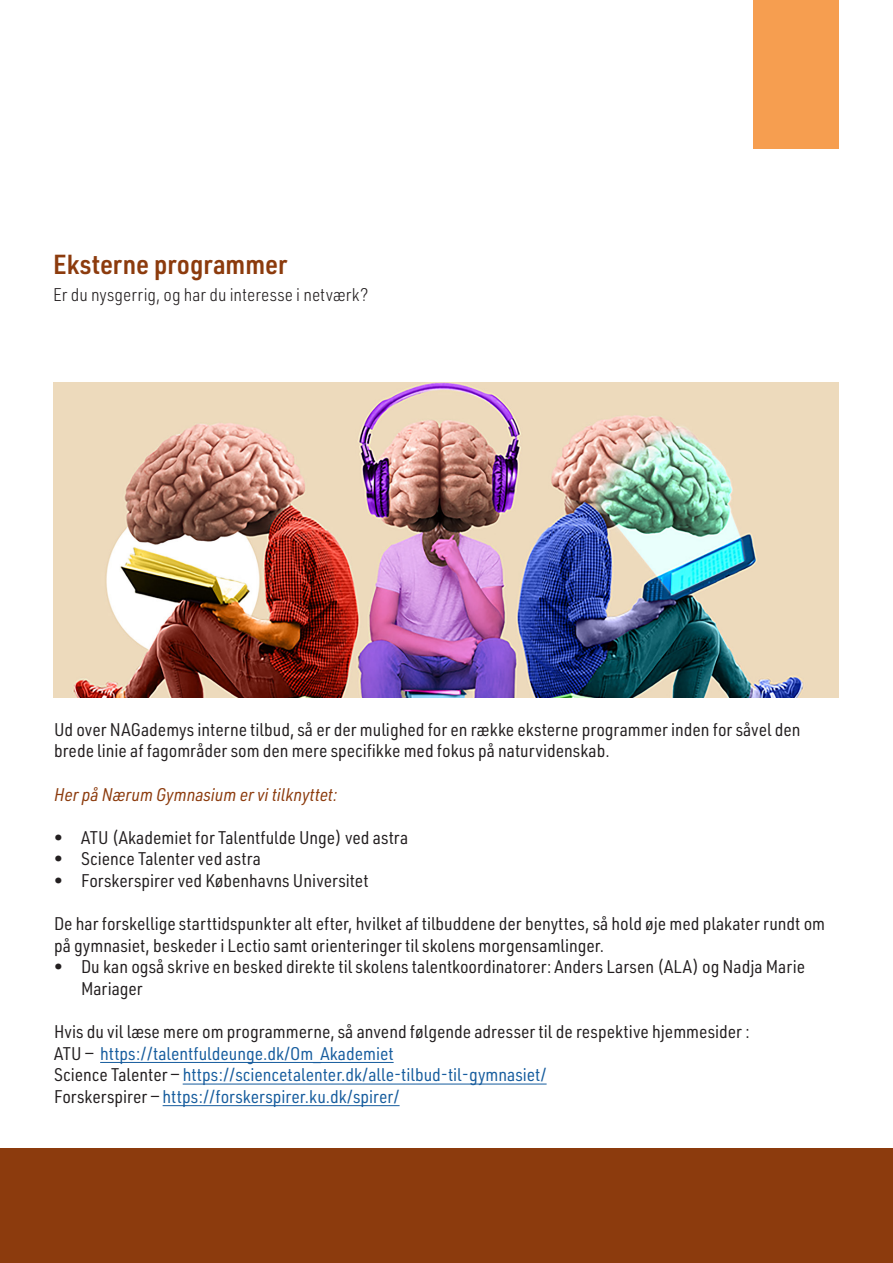
<style>
.page{position:relative;width:893px;height:1263px;background:#fff}
.page>*{position:absolute;margin:0;border:0;box-sizing:border-box;transform-origin:0 0}
.t1{font:600 27px "URWDIN Semi Cond";color:#8c3b0d}
.t2{font:18px/21.6px "URWDIN Semi Cond";color:#231f20}
.t3{font:18px "URWDIN Semi Cond";color:#175d9e}
.t4{font:300 18px "URWDIN Semi Cond";color:#231f20}
.t5{font:italic 18px "URWDIN Semi Cond";color:#8c3b0d}
.s1{color:#231f20}
</style>
<div class="page">
<div style="left:0;top:1148px;width:893px;height:115px;background:#8c3b0d"></div>
<hr style="left:100px;top:1062px;width:294px;height:1px;background:#175d9e">
<hr style="left:183px;top:1083px;width:364px;height:1px;background:#175d9e">
<hr style="left:163px;top:1105px;width:237px;height:1px;background:#175d9e">
<div style="left:754px;top:0;width:85px;height:149px;background:#f69e50"></div>
<img style="left:53px;top:383px;width:786px;height:314px">
<p class="t1" style="left:53px;top:247px;width:236px">Eksterne programmer</p>
<p class="t4" style="left:53px;top:283px;width:317px">Er du nysgerrig, og har du interesse i netværk?</p>
<p class="t2" style="left:54px;top:718px;width:748px">Ud over NAGademys interne tilbud, så er der mulighed for en række eksterne programmer inden for såvel den brede linie af fagområder som den mere specifikke med fokus på naturvidenskab.</p>
<p class="t5" style="left:54px;top:782px;width:285px">Her på Nærum Gymnasium er vi tilknyttet:</p>
<p class="t2" style="left:54px;top:826px;width:356px">• ATU (Akademiet for Talentfulde Unge) ved astra</p>
<p class="t2" style="left:54px;top:848px;width:208px">• Science Talenter ved astra</p>
<p class="t2" style="left:54px;top:869px;width:316px">• Forskerspirer ved Københavns Universitet</p>
<p class="t2" style="left:54px;top:912px;width:773px">De har forskellige starttidspunkter alt efter, hvilket af tilbuddene der benyttes, så hold øje med plakater rundt om på gymnasiet, beskeder i Lectio samt orienteringer til skolens morgensamlinger.</p>
<p class="t2" style="left:81px;top:956px;width:726px;text-indent:-27px">• Du kan også skrive en besked direkte til skolens talentkoordinatorer: Anders Larsen (ALA) og Nadja Marie<br>Mariager</p>
<p class="t2" style="left:54px;top:1020px;width:697px">Hvis du vil læse mere om programmerne, så anvend følgende adresser til de respektive hjemmesider :</p>
<p class="t3" style="left:54px;top:1041px;width:341px"><span class="s1">ATU —</span> https://talentfuldeunge.dk/Om_Akademiet</p>
<p class="t3" style="left:54px;top:1063px;width:494px"><span class="s1">Science Talenter —</span> https://sciencetalenter.dk/alle-tilbud-til-gymnasiet/</p>
<p class="t3" style="left:54px;top:1085px;width:347px"><span class="s1">Forskerspirer —</span> https://forskerspirer.ku.dk/spirer/</p>
</div>
